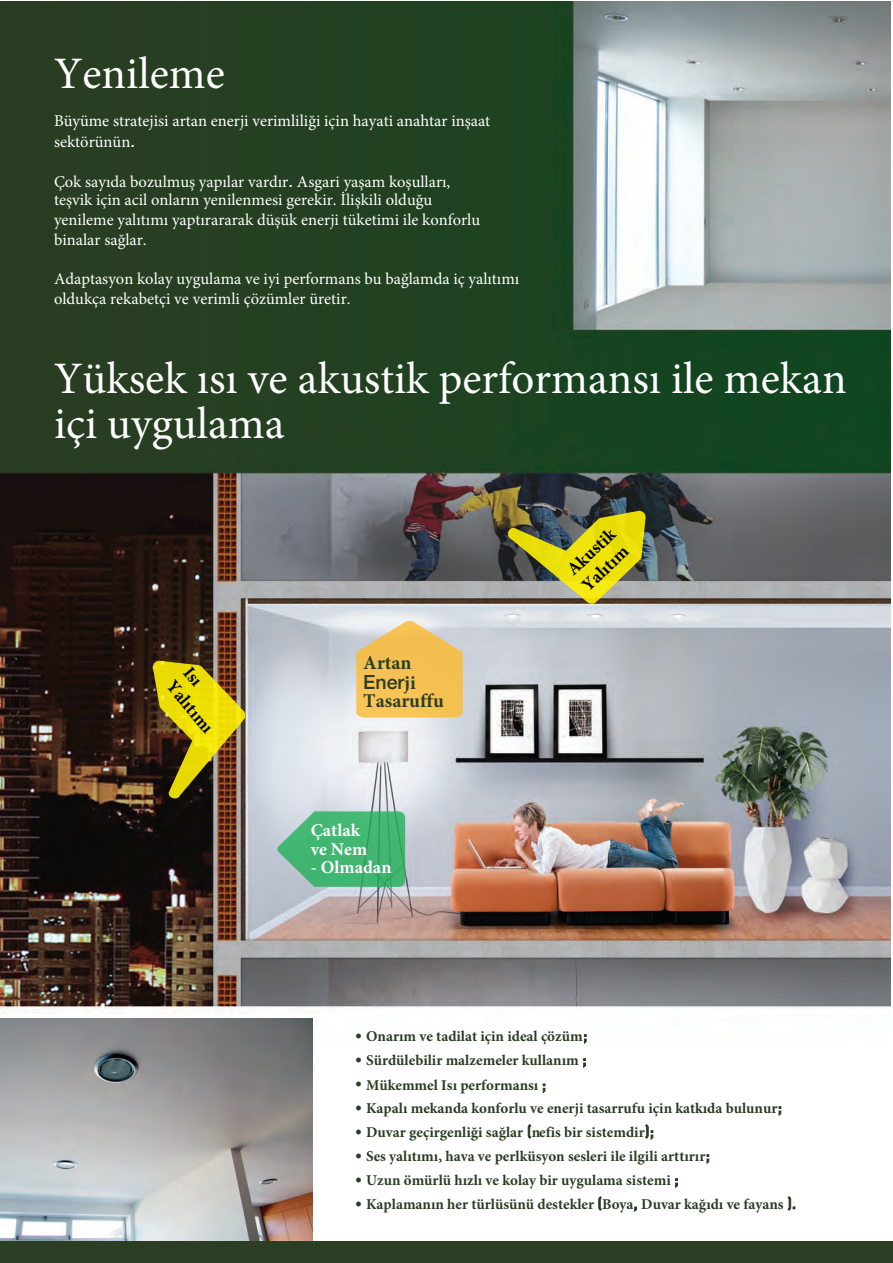
<style>
.page{position:relative;width:893px;height:1263px;background:#fff}
.page>*{position:absolute;margin:0;border:0;box-sizing:border-box;transform-origin:0 0}
.t1{font:45px/45px "Minion Pro";color:#fff}
.t2{font:700 19.5px "Minion Pro";color:#2b3d23}
.t3{font:500 19.5px "Helvetica 65";color:#2b3d23}
.t4{font:700 18px/21.6px "Minion Pro";color:#000}
.t5{font:700 18px/19.5px "Minion Pro";color:#fff}
.t6{font:16.5px/19.8px "Minion Pro";color:#fff}
.t7{font:700 15px "Minion Pro";color:#2b3d23}
.s1{font-family:"DIN";font-weight:500}
.s2{font-family:"Minion Pro";font-weight:700}
</style>
<div class="page">
<img style="left:0;top:2px;width:890px;height:1240px">
<img style="left:0;top:1019px;width:312px;height:223px">
<svg style="left:277px;top:811px;width:128px;height:76px;background:#55b880"></svg>
<svg style="left:356px;top:620px;width:107px;height:97px;background:#f0c66a"></svg>
<svg style="left:506px;top:511px;width:140px;height:93px;background:#a29e38"></svg>
<svg style="left:153px;top:661px;width:93px;height:139px;background:#9a8619"></svg>
<div style="left:0;top:1242px;width:893px;height:21px;background:#2b3d23"></div>
<h1 class="t1" style="left:54px;top:51px;width:172px">Yenileme</h1>
<p class="t6" style="left:54px;top:110px;width:438px;line-height:21.5px">Büyüme stratejisi artan enerji verimliliği için hayati anahtar inşaat sektörünün<span class="s1">.</span></p>
<p class="t6" style="left:54px;top:173px;width:398px;line-height:18.1px">Çok sayıda bozulmuş yapılar vardır<span class="s1">.</span> Asgari yaşam koşulları, teşvik için acil onların yenilenmesi gerekir. İlişkili olduğu</p>
<p class="t6" style="left:54px;top:210px;width:428px">yenileme yalıtımı yaptırararak düşük enerji tüketimi ile konforlu binalar sağlar.</p>
<p class="t6" style="left:54px;top:269px;width:467px">Adaptasyon kolay uygulama ve iyi performans bu bağlamda iç yalıtımı oldukça rekabetçi ve verimli çözümler üretir.</p>
<h1 class="t1" style="left:54px;top:357px;width:794px">Yüksek ısı ve akustik performansı ile mekan içi uygulama</h1>
<p class="t4" style="left:195px;top:662px;width:64px;rotate:50deg">Isı<br>Yalıtımı</p>
<p class="t2" style="left:363px;top:649px;width:50px">Artan</p>
<p class="t3" style="left:363px;top:670px;width:54px">Ener<span class="s2">ji</span></p>
<p class="t2" style="left:363px;top:686px;width:82px">Tasaruffu</p>
<p class="t5" style="left:311px;top:820px;width:58px">Çatlak ve Nem</p>
<p class="t5" style="left:311px;top:857px;width:82px">- Olmadan</p>
<p class="t4" style="left:562px;top:564px;width:61px;rotate:-43deg">Akustik<br>Yalıtım</p>
<p class="t7" style="left:355px;top:1025px;width:234px"><span class="s1">•</span> Onarım ve tadilat için ideal çözüm<span class="s1">;</span></p>
<p class="t7" style="left:355px;top:1049px;width:233px"><span class="s1">•</span> Sürdülebilir malzemeler kullanım <span class="s1">;</span></p>
<p class="t7" style="left:355px;top:1075px;width:193px"><span class="s1">•</span> Mükemmel Isı performansı <span class="s1">;</span></p>
<p class="t7" style="left:355px;top:1097px;width:429px"><span class="s1">•</span> Kapalı mekanda konforlu ve enerji tasarrufu için katkıda bulunur<span class="s1">;</span></p>
<p class="t7" style="left:355px;top:1121px;width:301px"><span class="s1">•</span> Duvar geçirgenliği sağlar <span class="s1">(</span>nefis bir sistemdir<span class="s1">);</span></p>
<p class="t7" style="left:355px;top:1145px;width:357px"><span class="s1">•</span> Ses yalıtımı, hava ve perlküsyon sesleri ile ilgili arttırır<span class="s1">;</span></p>
<p class="t7" style="left:355px;top:1169px;width:325px"><span class="s1">•</span> Uzun ömürlü hızlı ve kolay bir uygulama sistemi <span class="s1">;</span></p>
<p class="t7" style="left:355px;top:1193px;width:443px"><span class="s1">•</span> Kaplamanın her türlüsünü destekler <span class="s1">(</span>Boya<span class="s1">,</span> Duvar kağıdı ve fayans <span class="s1">).</span></p>
</div>
